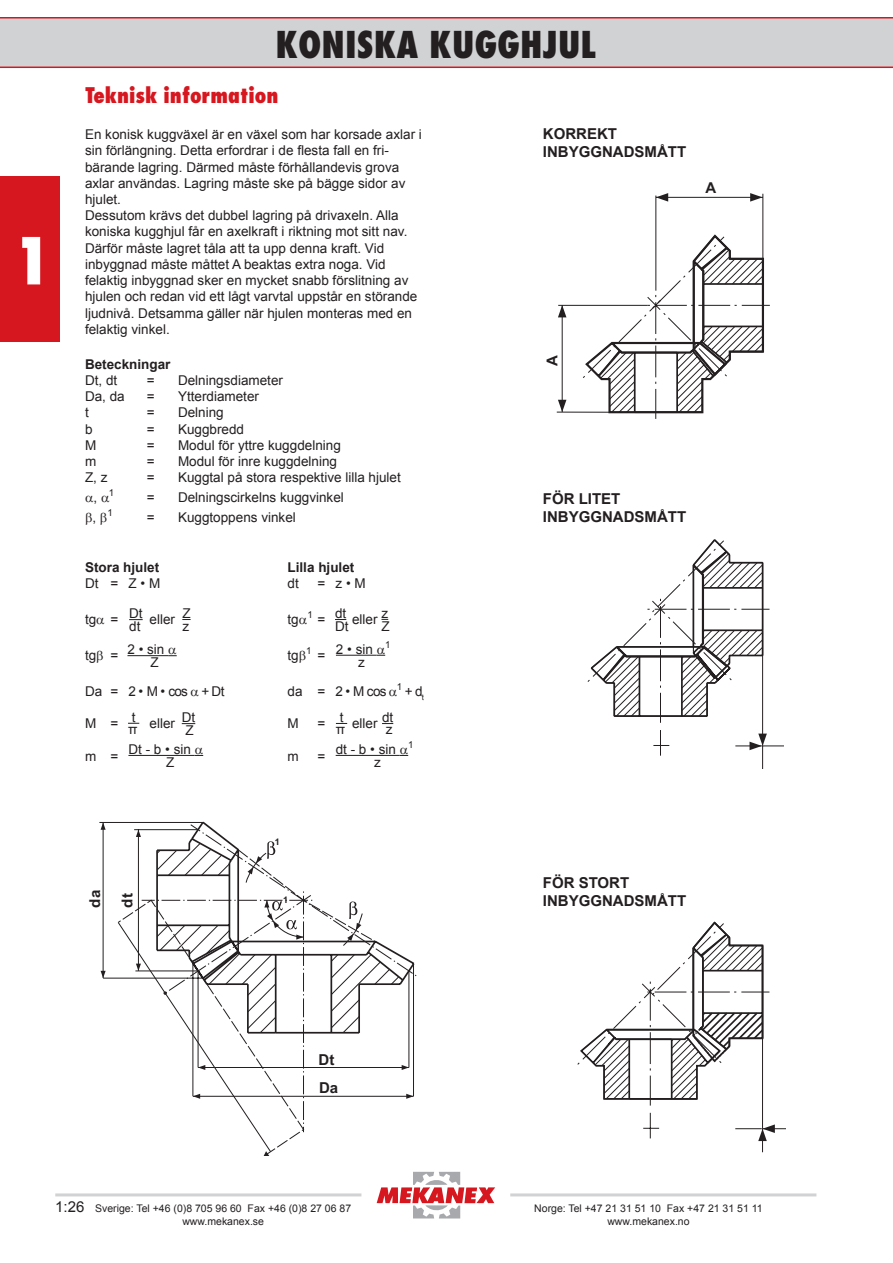
<style>
.page{position:relative;width:893px;height:1263px;background:#fff}
.page>*{position:absolute;margin:0;border:0;box-sizing:border-box;transform-origin:0 0}
.t1{font:800 condensed 63px "Futura";color:#fff}
.t2{font:800 condensed 36px "Futura";color:#231f20}
.t3{font:800 condensed 21px "Futura";color:#d7171f}
.t4{font:700 15.15px/28.2px "Arial";color:#231f20}
.t5{font:700 15px/18px "Arial";color:#231f20}
.t6{font:15px "Arial";color:#231f20}
.t7{font:13.5px/16.2px "Arial";color:#231f20}
.t8{font:700 13.5px "Arial";color:#231f20}
.t9{font:10.5px/13.5px "Arial";color:#231f20;text-align:center}
.t10{font:700 9px "Arial";color:#231f20}
</style>
<div class="page">
<svg style="left:0;top:17px;width:893px;height:51px;background:#d1c7c9"></svg>
<div style="left:0;top:176px;width:60px;height:166px;background:#d7171f"></div>
<hr style="left:55px;top:1193px;width:306px;height:3px;background:#d1d2d4">
<hr style="left:510px;top:1193px;width:306px;height:3px;background:#d1d2d4">
<svg style="left:377px;top:1172px;width:118px;height:46px"></svg>
<hr style="left:99px;top:822px;width:104px;height:1px;background:#231f20">
<hr style="left:103px;top:978px;width:100px;height:1px;background:#231f20">
<svg style="left:117px;top:821px;width:300px;height:335px"></svg>
<hr style="left:103px;top:822px;width:1px;height:156px;background:#231f20">
<svg style="left:101px;top:823px;width:5px;height:7px"></svg>
<svg style="left:101px;top:971px;width:5px;height:7px"></svg>
<svg style="left:129px;top:619px;width:14px;height:1px"></svg>
<hr style="left:127px;top:655px;width:41px;height:1px;background:#231f20">
<hr style="left:336px;top:655px;width:41px;height:1px;background:#231f20">
<svg style="left:182px;top:723px;width:13px;height:1px"></svg>
<hr style="left:128px;top:755px;width:67px;height:1px;background:#231f20">
<hr style="left:336px;top:755px;width:64px;height:1px;background:#231f20">
<svg style="left:582px;top:233px;width:188px;height:186px"></svg>
<hr style="left:558px;top:305px;width:90px;height:1px;background:#231f20">
<hr style="left:557px;top:412px;width:52px;height:1px;background:#231f20">
<hr style="left:762px;top:194px;width:1px;height:65px;background:#231f20">
<hr style="left:655px;top:196px;width:1px;height:95px;background:#231f20">
<hr style="left:656px;top:197px;width:106px;height:1px;background:#231f20">
<svg style="left:656px;top:193px;width:12px;height:9px"></svg>
<svg style="left:750px;top:193px;width:12px;height:9px"></svg>
<hr style="left:562px;top:305px;width:1px;height:107px;background:#231f20">
<svg style="left:558px;top:305px;width:8px;height:12px"></svg>
<svg style="left:558px;top:400px;width:8px;height:12px"></svg>
<svg style="left:588px;top:539px;width:196px;height:230px"></svg>
<svg style="left:643px;top:1113px;width:16px;height:25px"></svg>
<svg style="left:577px;top:921px;width:193px;height:185px"></svg>
<hr style="left:762px;top:1038px;width:1px;height:91px;background:#231f20">
<svg style="left:735px;top:1124px;width:51px;height:28px"></svg>
<svg style="left:377px;top:654px;width:8px;height:2px"></svg>
<svg style="left:400px;top:754px;width:8px;height:2px"></svg>
<h1 class="t1" style="left:13px;top:226px;width:40px">1</h1>
<h2 class="t2" style="left:275px;top:29px;width:322px">KONISKA KUGGHJUL</h2>
<h3 class="t3" style="left:85px;top:86px;width:195px">Teknisk information</h3>
<p class="t7" style="left:85px;top:128px;width:338px">En konisk kuggväxel är en växel som har korsade axlar i sin förlängning. Detta erfordrar i de flesta fall en fri&shy;bärande lagring. Därmed måste förhållandevis grova axlar användas. Lagring måste ske på bägge sidor av hjulet.<br>Dessutom krävs det dubbel lagring på drivaxeln. Alla koniska kugghjul får en axelkraft i riktning mot sitt nav.<br>Därför måste lagret tåla att ta upp denna kraft. Vid inbyggnad måste måttet A beaktas extra noga. Vid felaktig inbyggnad sker en mycket snabb förslitning av hjulen och redan vid ett lågt varvtal uppstår en störande ljudnivå. Detsamma gäller när hjulen monteras med en felaktig vinkel.</p>
<p class="t8" style="left:85px;top:359px;width:87px">Beteckningar</p>
<p class="t7" style="left:85px;top:373px;width:34px">Dt, dt</p>
<p class="t7" style="left:147px;top:373px;width:9px">=</p>
<p class="t7" style="left:178px;top:373px;width:107px">Delningsdiameter</p>
<p class="t7" style="left:85px;top:389px;width:41px">Da, da</p>
<p class="t7" style="left:147px;top:389px;width:9px">=</p>
<p class="t7" style="left:178px;top:389px;width:83px">Ytterdiameter</p>
<p class="t7" style="left:85px;top:406px;width:5px">t</p>
<p class="t7" style="left:147px;top:406px;width:9px">=</p>
<p class="t7" style="left:178px;top:406px;width:47px">Delning</p>
<p class="t7" style="left:85px;top:422px;width:9px">b</p>
<p class="t7" style="left:147px;top:422px;width:9px">=</p>
<p class="t7" style="left:178px;top:422px;width:68px">Kuggbredd</p>
<p class="t7" style="left:85px;top:438px;width:13px">M</p>
<p class="t7" style="left:147px;top:438px;width:9px">=</p>
<p class="t7" style="left:178px;top:438px;width:164px">Modul för yttre kuggdelning</p>
<p class="t7" style="left:85px;top:454px;width:13px">m</p>
<p class="t7" style="left:147px;top:454px;width:9px">=</p>
<p class="t7" style="left:178px;top:454px;width:161px">Modul för inre kuggdelning</p>
<p class="t7" style="left:85px;top:470px;width:24px">Z, z</p>
<p class="t7" style="left:147px;top:470px;width:9px">=</p>
<p class="t7" style="left:178px;top:470px;width:224px">Kuggtal på stora respektive lilla hjulet</p>
<p class="t7" style="left:94px;top:490px;width:22px">, <sup>1</sup></p>
<p class="t7" style="left:147px;top:490px;width:9px">=</p>
<p class="t7" style="left:178px;top:490px;width:167px">Delningscirkelns kuggvinkel</p>
<p class="t7" style="left:92px;top:510px;width:22px">, <sup>1</sup></p>
<p class="t7" style="left:147px;top:510px;width:9px">=</p>
<p class="t7" style="left:178px;top:510px;width:119px">Kuggtoppens vinkel</p>
<p class="t8" style="left:85px;top:561px;width:76px">Stora hjulet</p>
<p class="t8" style="left:288px;top:561px;width:68px">Lilla hjulet</p>
<p class="t7" style="left:85px;top:576px;width:77px">Dt = Z • M</p>
<p class="t7" style="left:288px;top:576px;width:13px">dt</p>
<p class="t7" style="left:318px;top:576px;width:50px">= z • M</p>
<p class="t7" style="left:85px;top:612px;width:35px">tg =</p>
<p class="t7" style="left:150px;top:612px;width:27px">eller</p>
<p class="t7" style="left:288px;top:612px;width:39px">tg <sup>1</sup> =</p>
<p class="t7" style="left:352px;top:612px;width:27px">eller</p>
<p class="t7" style="left:85px;top:648px;width:35px">tg =</p>
<p class="t7" style="left:288px;top:648px;width:39px">tg <sup>1</sup> =</p>
<p class="t7" style="left:85px;top:684px;width:141px">Da = 2 • M • cos + Dt</p>
<p class="t7" style="left:288px;top:684px;width:138px">da = 2 • M cos <sup>1</sup> + d<sub>t</sub></p>
<p class="t7" style="left:85px;top:716px;width:35px">M =</p>
<p class="t7" style="left:150px;top:716px;width:27px">eller</p>
<p class="t7" style="left:288px;top:716px;width:13px">M</p>
<p class="t7" style="left:318px;top:716px;width:9px">=</p>
<p class="t7" style="left:352px;top:716px;width:27px">eller</p>
<p class="t7" style="left:85px;top:749px;width:35px">m =</p>
<p class="t7" style="left:288px;top:749px;width:13px">m</p>
<p class="t7" style="left:318px;top:749px;width:9px">=</p>
<p class="t7" style="left:129px;top:608px;width:15px;line-height:13.2px">Dt dt</p>
<p class="t7" style="left:182px;top:608px;width:10px;line-height:13.2px">Z z</p>
<p class="t7" style="left:335px;top:608px;width:15px;line-height:13.2px">dt<br>Dt</p>
<p class="t7" style="left:381px;top:608px;width:10px;line-height:13.2px">z<br>Z</p>
<p class="t7" style="left:150px;top:644px;width:16px;line-height:13.2px;text-indent:-23px">2 • sin<br>Z</p>
<p class="t7" style="left:336px;top:644px;width:56px;line-height:13.2px;text-align:center">2 • sin <sup>1 </sup>z</p>
<p class="t7" style="left:128px;top:712px;width:11px;line-height:11.7px">t π</p>
<p class="t7" style="left:182px;top:712px;width:15px;line-height:13.2px">Dt<br>Z</p>
<p class="t7" style="left:336px;top:713px;width:11px;line-height:11.7px">t π</p>
<p class="t7" style="left:382px;top:713px;width:13px;line-height:11.7px">dt z</p>
<p class="t7" style="left:166px;top:743px;width:26px;line-height:13.2px;text-indent:-38px">Dt - b • sin<br>Z</p>
<p class="t7" style="left:336px;top:743px;width:79px;line-height:13.2px;text-align:center">dt - b • sin <sup>1 </sup>z</p>
<p class="t5" style="left:543px;top:126px;width:145px">KORREKT<br>INBYGGNADSMÅTT</p>
<p class="t5" style="left:543px;top:366px;width:12px;rotate:-90deg">A</p>
<p class="t5" style="left:543px;top:491px;width:145px">FÖR LITET<br>INBYGGNADSMÅTT</p>
<p class="t5" style="left:705px;top:179px;width:12px">A</p>
<p class="t5" style="left:79px;top:908px;width:19px;line-height:32.5px;rotate:-90deg">da dt</p>
<p class="t10" style="left:275px;top:836px;width:7px">1</p>
<p class="t10" style="left:283px;top:895px;width:7px">1</p>
<p class="t5" style="left:543px;top:875px;width:145px">FÖR STORT<br>INBYGGNADSMÅTT</p>
<p class="t4" style="left:319px;top:1046px;width:21px">Dt<br>Da</p>
<p class="t6" style="left:55px;top:1201px;width:31px">1:26</p>
<p class="t9" style="left:95px;top:1202px;width:258px">Sverige: Tel +46 (0)8 705 96 60 Fax +46 (0)8 27 06 87 www.mekanex.se</p>
<p class="t9" style="left:534px;top:1202px;width:230px">Norge: Tel +47 21 31 51 10 Fax +47 21 31 51 11 www.mekanex.no</p>
</div>
